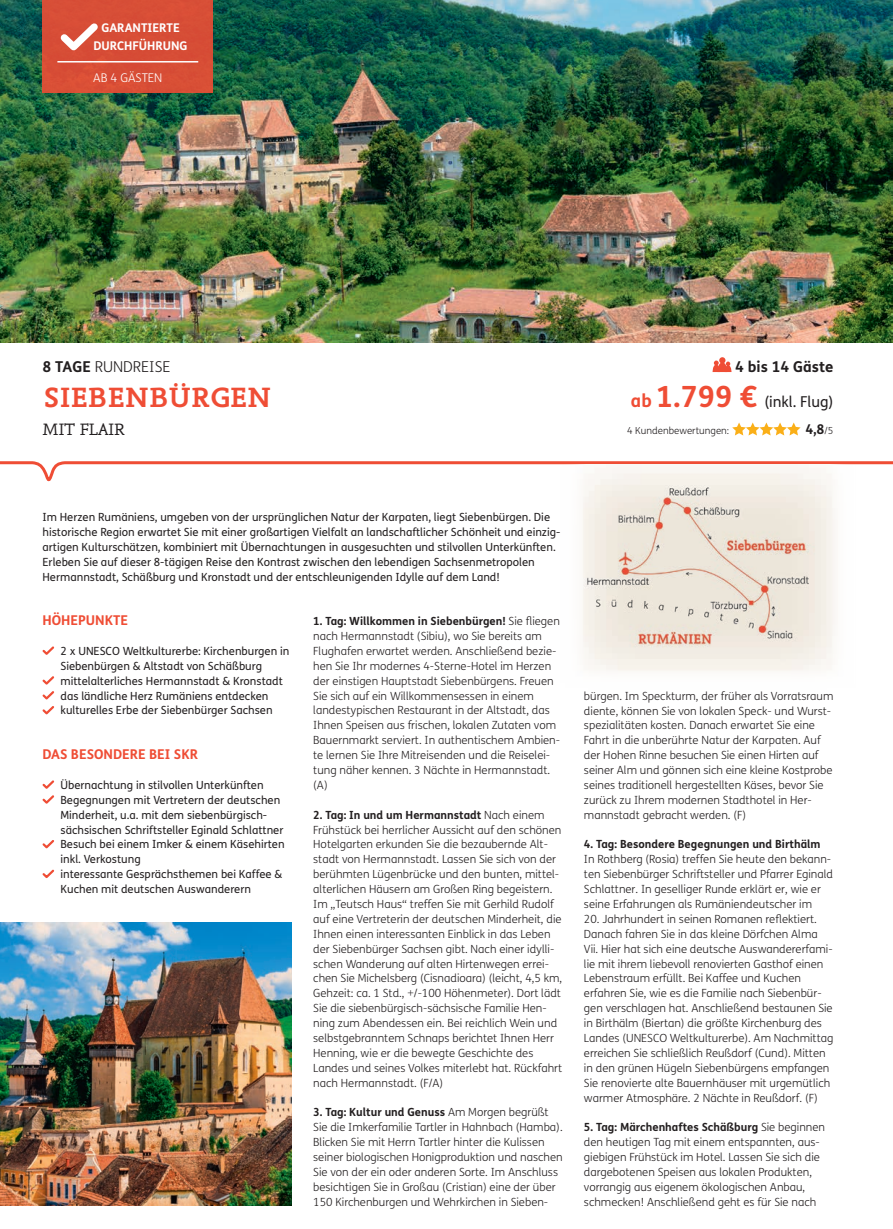
<style>
.page{position:relative;width:893px;height:1229px;background:#fff}
.page>*{position:absolute;margin:0;border:0;box-sizing:border-box;transform-origin:0 0}
.t1{font:700 29.25px "Nexus Mix Pro";letter-spacing:.01em;color:#ef4d35}
.t2{font:17.25px "Nexus Mix Pro";letter-spacing:.01em;color:#231f20}
.t3{font:15px "FS Me";color:#231f20}
.t4{font:300 15px "FS Me";color:#231f20}
.t5{font:700 15px "FS Me";color:#231f20}
.t6{font:700 13.5px "FS Me";color:#ef4d35}
.t7{font:700 13.5px "FS Me";color:#231f20}
.t8{font:700 12px/18px "FS Me";color:#fff;text-align:center}
.t9{font:300 12px "FS Me";color:#fff}
.t10{font:300 11.25px/14.9px "FS Me";color:#231f20}
.t11{font:11.25px/14.9px "FS Me";color:#231f20}
.t12{font:700 11.25px "FS Me";color:#231f20}
.t13{font:300 9.75px "FS Me";color:#231f20}
.s1{font-weight:700}
.s2{font-weight:700;font-size:18px;color:#ef4d35}
.s3{font-weight:700;font-size:29.25px;color:#ef4d35}
.s4{font-weight:300;font-size:9.75px}
</style>
<div class="page">
<svg style="left:0;top:461px;width:893px;height:21px"></svg>
<img style="left:561px;top:464px;width:294px;height:207px">
<img style="left:0;top:0;width:893px;height:342px">
<div style="left:43px;top:0;width:170px;height:92px;background:#d74e36"></div>
<hr style="left:57px;top:61px;width:141px;height:2px;background:#fff">
<svg style="left:60px;top:23px;width:38px;height:28px"></svg>
<svg style="left:42px;top:646px;width:13px;height:9px"></svg>
<svg style="left:42px;top:676px;width:13px;height:39px"></svg>
<svg style="left:42px;top:780px;width:13px;height:24px"></svg>
<svg style="left:42px;top:840px;width:12px;height:9px"></svg>
<svg style="left:42px;top:869px;width:13px;height:10px"></svg>
<svg style="left:712px;top:357px;width:20px;height:15px"></svg>
<svg style="left:732px;top:422px;width:69px;height:13px"></svg>
<img style="left:0;top:923px;width:292px;height:282px">
<p class="t8" style="left:94px;top:19px;width:96px">GARANTIERTE<br>DURCHFÜHRUNG</p>
<p class="t9" style="left:93px;top:69px;width:71px">AB 4 GÄSTEN</p>
<h3 class="t4" style="left:43px;top:356px;width:129px"><span class="s1">8 TAGE</span> RUNDREISE</h3>
<h1 class="t1" style="left:43px;top:375px;width:230px">SIEBENBÜRGEN</h1>
<h2 class="t2" style="left:43px;top:416px;width:83px">MIT FLAIR</h2>
<h3 class="t5" style="left:735px;top:355px;width:100px">4 bis 14 Gäste</h3>
<h3 class="t3" style="left:631px;top:392px;width:204px"><span class="s2">ab</span> <span class="s3">1.799 €</span> (inkl. Flug)</h3>
<p class="t13" style="left:627px;top:424px;width:104px">4 Kundenbewertungen:</p>
<p class="t7" style="left:805px;top:419px;width:30px">4,8<span class="s4">/5</span></p>
<p class="t11" style="left:43px;top:509px;width:519px">Im Herzen Rumäniens, umgeben von der ursprünglichen Natur der Karpaten, liegt Siebenbürgen. Die historische Region erwartet Sie mit einer großartigen Vielfalt an landschaftlicher Schönheit und einzig&shy;artigen Kulturschätzen, kombiniert mit Übernachtungen in ausgesuchten und stilvollen Unterkünften.<br>Erleben Sie auf dieser 8-tägigen Reise den Kontrast zwischen den lebendigen Sachsenmetropolen Hermannstadt, Schäßburg und Kronstadt und der entschleunigenden Idylle auf dem Land!</p>
<p class="t6" style="left:43px;top:610px;width:87px">HÖHEPUNKTE</p>
<p class="t11" style="left:61px;top:643px;width:230px">2 x UNESCO Weltkulturerbe: Kirchenburgen in Siebenbürgen &amp; Altstadt von Schäßburg mittelalterliches Hermannstadt &amp; Kronstadt das ländliche Herz Rumäniens entdecken kulturelles Erbe der Siebenbürger Sachsen</p>
<p class="t6" style="left:43px;top:744px;width:157px">DAS BESONDERE BEI SKR</p>
<p class="t11" style="left:61px;top:777px;width:226px">Übernachtung in stilvollen Unterkünften Begegnungen mit Vertretern der deutschen Minderheit, u.a. mit dem siebenbürgisch&shy;sächsischen Schriftsteller Eginald Schlattner Besuch bei einem Imker &amp; einem Käsehirten inkl. Verkostung<br>interessante Gesprächsthemen bei Kaffee &amp; Kuchen mit deutschen Auswanderern</p>
<p class="t10" style="left:313px;top:613px;width:248px"><span class="s1">1. Tag: Willkommen in Siebenbürgen!</span> Sie fliegen nach Hermannstadt (Sibiu), wo Sie bereits am Flughafen erwartet werden. Anschließend bezie&shy;hen Sie Ihr modernes 4-Sterne-Hotel im Herzen der einstigen Hauptstadt Siebenbürgens. Freuen Sie sich auf ein Willkommensessen in einem landestypischen Restaurant in der Altstadt, das Ihnen Speisen aus frischen, lokalen Zutaten vom Bauernmarkt serviert. In authentischem Ambien&shy;te lernen Sie Ihre Mitreisenden und die Reiselei&shy;tung näher kennen. 3 Nächte in Hermannstadt. (A)</p>
<p class="t10" style="left:313px;top:807px;width:251px"><span class="s1">2. Tag: In und um Hermannstadt</span> Nach einem Frühstück bei herrlicher Aussicht auf den schönen Hotelgarten erkunden Sie die bezaubernde Alt&shy;stadt von Hermannstadt. Lassen Sie sich von der berühmten Lügenbrücke und den bunten, mittel&shy;alterlichen Häusern am Großen Ring begeistern.<br>Im „Teutsch Haus“ treffen Sie mit Gerhild Rudolf auf eine Vertreterin der deutschen Minderheit, die Ihnen einen interessanten Einblick in das Leben der Siebenbürger Sachsen gibt. Nach einer idylli&shy;schen Wanderung auf alten Hirtenwegen errei&shy;chen Sie Michelsberg (Cisnadioara) (leicht, 4,5 km, Gehzeit: ca. 1 Std., +/-100 Höhenmeter). Dort lädt Sie die siebenbürgisch-sächsische Familie Hen&shy;ning zum Abendessen ein. Bei reichlich Wein und selbstgebranntem Schnaps berichtet Ihnen Herr Henning, wie er die bewegte Geschichte des Landes und seines Volkes miterlebt hat. Rückfahrt nach Hermannstadt. (F/A)</p>
<p class="t10" style="left:313px;top:1105px;width:251px"><span class="s1">3. Tag: Kultur und Genuss</span> Am Morgen begrüßt Sie die Imkerfamilie Tartler in Hahnbach (Hamba).<br>Blicken Sie mit Herrn Tartler hinter die Kulissen seiner biologischen Honigproduktion und naschen Sie von der ein oder anderen Sorte. Im Anschluss besichtigen Sie in Großau (Cristian) eine der über 150 Kirchenburgen und Wehrkirchen in Sieben-</p>
<p class="t10" style="left:584px;top:688px;width:251px">bürgen. Im Speckturm, der früher als Vorratsraum diente, können Sie von lokalen Speck- und Wurst&shy;spezialitäten kosten. Danach erwartet Sie eine Fahrt in die unberührte Natur der Karpaten. Auf der Hohen Rinne besuchen Sie einen Hirten auf seiner Alm und gönnen sich eine kleine Kostprobe seines traditionell hergestellten Käses, bevor Sie zurück zu Ihrem modernen Stadthotel in Her&shy;mannstadt gebracht werden. (F)</p>
<p class="t12" style="left:584px;top:836px;width:238px">4. Tag: Besondere Begegnungen und Birthälm</p>
<p class="t10" style="left:584px;top:852px;width:250px">In Rothberg (Rosia) treffen Sie heute den bekann&shy;ten Siebenbürger Schriftsteller und Pfarrer Eginald Schlattner. In geselliger Runde erklärt er, wie er seine Erfahrungen als Rumäniendeutscher im</p>
<p class="t10" style="left:584px;top:911px;width:251px">20. Jahrhundert in seinen Romanen reflektiert.<br>Danach fahren Sie in das kleine Dörfchen Alma Vii. Hier hat sich eine deutsche Auswandererfami&shy;lie mit ihrem liebevoll renovierten Gasthof einen Lebenstraum erfüllt. Bei Kaffee und Kuchen erfahren Sie, wie es die Familie nach Siebenbür&shy;gen verschlagen hat. Anschließend bestaunen Sie in Birthälm (Biertan) die größte Kirchenburg des Landes (UNESCO Weltkulturerbe). Am Nachmittag erreichen Sie schließlich Reußdorf (Cund). Mitten in den grünen Hügeln Siebenbürgens empfangen Sie renovierte alte Bauernhäuser mit urgemütlich warmer Atmosphäre. 2 Nächte in Reußdorf. (F)</p>
<p class="t10" style="left:584px;top:1119px;width:243px"><span class="s1">5. Tag: Märchenhaftes Schäßburg</span> Sie beginnen den heutigen Tag mit einem entspannten, aus&shy;giebigen Frühstück im Hotel. Lassen Sie sich die dargebotenen Speisen aus lokalen Produkten, vorrangig aus eigenem ökologischen Anbau, schmecken! Anschließend geht es für Sie nach</p>
</div>
